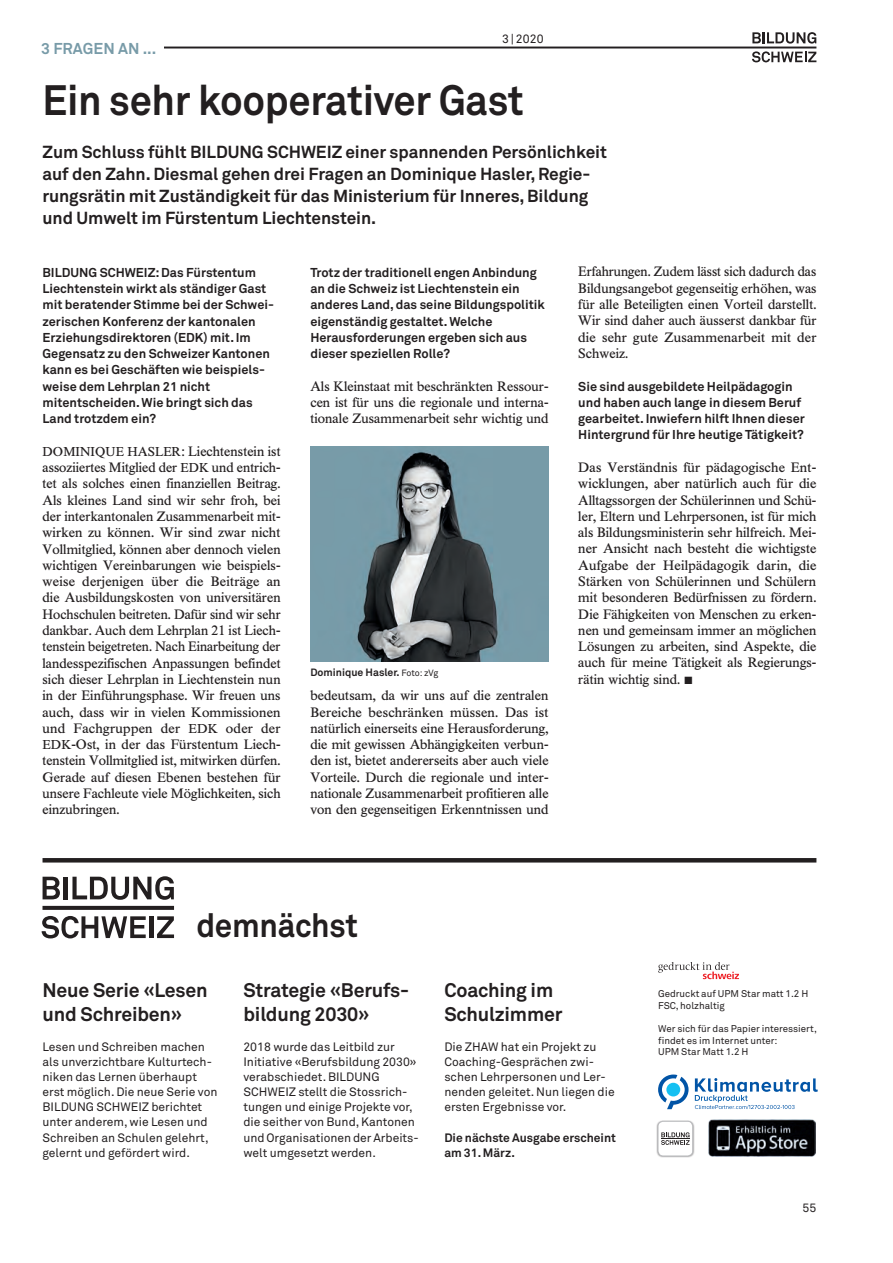
<style>
.page{position:relative;width:893px;height:1263px;background:#fff}
.page>*{position:absolute;margin:0;border:0;box-sizing:border-box;transform-origin:0 0}
.t1{font:700 42px "Akkurat Pro";letter-spacing:-.01em;color:#231f20;scale:.95 1}
.t2{font:700 33px "Akkurat Pro";letter-spacing:-.01em;color:#231f20;scale:.95 1}
.t3{font:700 19.5px/24px "Akkurat Pro";letter-spacing:-.01em;color:#231f20}
.t4{font:700 17.25px/21.8px "Akkurat Pro";letter-spacing:-.005em;color:#231f20}
.t5{font:700 15.6px "Akkurat Pro";letter-spacing:.005em;color:#789ba8}
.t6{font:13.5px/16.4px "Times BQ";letter-spacing:.005em;color:#231f20;text-align:justify}
.t7{font:700 12.75px/16.4px "Akkurat Pro";color:#231f20}
.t8{font:12.15px/15.1px "Akkurat Pro";color:#231f20}
.t9{font:700 12.15px/15.1px "Akkurat Pro";color:#231f20}
.t10{font:700 10.5px "Akkurat Pro";color:#231f20}
.t11{font:9.75px/11.6px "Akkurat Pro";color:#231f20}
.s1{font-size:12.75px}
.s2{font-weight:400;font-size:9px}
</style>
<div class="page">
<hr style="left:43px;top:47px;width:773px;height:1px;background:#231f20">
<svg style="left:752px;top:51px;width:64px;height:11px"></svg>
<svg style="left:752px;top:32px;width:64px;height:12px"></svg>
<div style="left:33px;top:33px;width:131px;height:29px;background:#fff"></div>
<img style="left:310px;top:447px;width:239px;height:214px">
<svg style="left:658px;top:962px;width:81px;height:17px"></svg>
<img style="left:708px;top:1120px;width:107px;height:37px">
<div style="left:656px;top:1119px;width:38px;height:38px;background:#231f20;opacity:.5"></div>
<div style="left:658px;top:1121px;width:35px;height:35px;background:#fff;border-radius:5px"></div>
<div style="left:658px;top:1121px;width:35px;height:35px;border:1px solid #bcbdc0;border-radius:5px"></div>
<svg style="left:661px;top:1132px;width:29px;height:13px"></svg>
<svg style="left:658px;top:1074px;width:30px;height:35px"></svg>
<svg style="left:695px;top:1078px;width:123px;height:31px"></svg>
<hr style="left:43px;top:858px;width:773px;height:4px;background:#231f20">
<svg style="left:43px;top:906px;width:131px;height:4px"></svg>
<svg style="left:42px;top:916px;width:104px;height:22px"></svg>
<hr style="left:150px;top:916px;width:4px;height:22px;background:#231f20">
<svg style="left:157px;top:916px;width:17px;height:22px"></svg>
<svg style="left:43px;top:877px;width:17px;height:22px"></svg>
<hr style="left:64px;top:877px;width:4px;height:22px;background:#231f20">
<svg style="left:72px;top:876px;width:102px;height:24px"></svg>
<hr style="left:0;top:629px;width:1px;height:634px;background:#05a4e0">
<p class="t5" style="left:41px;top:39px;width:117px">3 FRAGEN AN ...</p>
<p class="t8" style="left:502px;top:31px;width:43px">3 | 2020</p>
<h1 class="t1" style="left:43px;top:74px;width:508px">Ein sehr kooperativer Gast</h1>
<p class="t4" style="left:43px;top:141px;width:566px">Zum Schluss fühlt BILDUNG SCHWEIZ einer spannenden Persönlichkeit auf den Zahn. Diesmal gehen drei Fragen an Dominique Hasler, Regie&shy;rungsrätin mit Zuständigkeit für das Ministerium für Inneres, Bildung und Umwelt im Fürstentum Liechtenstein.</p>
<p class="t7" style="left:43px;top:264px;width:233px">BILDUNG SCHWEIZ: Das Fürstentum Liechtenstein wirkt als ständiger Gast mit beratender Stimme bei der Schwei&shy;zerischen Konferenz der kantonalen Erziehungsdirektoren (EDK) mit. Im Gegensatz zu den Schweizer Kantonen kann es bei Geschäften wie beispiels&shy;weise dem Lehrplan 21 nicht mitentscheiden. Wie bringt sich das Land trotzdem ein?</p>
<p class="t6" style="left:43px;top:443px;width:240px"><span class="s1">DOMINIQUE HASLER</span>: Liechtenstein ist assoziiertes Mitglied der <span class="s1">EDK</span> und entrich&shy;tet als solches einen finanziellen Beitrag.<br>Als kleines Land sind wir sehr froh, bei der interkantonalen Zusammenarbeit mit&shy;wirken zu können. Wir sind zwar nicht Vollmitglied, können aber dennoch vielen wichtigen Vereinbarungen wie beispiels&shy;weise derjenigen über die Beiträge an die Ausbildungskosten von universitären Hochschulen beitreten. Dafür sind wir sehr dankbar. Auch dem Lehrplan 21 ist Liech&shy;tenstein beigetreten. Nach Einarbeitung der landesspezifischen Anpassungen befindet sich dieser Lehrplan in Liechtenstein nun in der Einführungsphase. Wir freuen uns auch, dass wir in vielen Kommissionen und Fachgruppen der <span class="s1">EDK</span> oder der <span class="s1">EDK</span>-Ost, in der das Fürstentum Liech&shy;tenstein Vollmitglied ist, mitwirken dürfen.<br>Gerade auf diesen Ebenen bestehen für unsere Fachleute viele Möglichkeiten, sich einzubringen.</p>
<p class="t7" style="left:310px;top:264px;width:236px">Trotz der traditionell engen Anbindung an die Schweiz ist Liechtenstein ein anderes Land, das seine Bildungspolitik eigenständig gestaltet. Welche Herausforderungen ergeben sich aus dieser speziellen Rolle?</p>
<p class="t6" style="left:310px;top:378px;width:240px">Als Kleinstaat mit beschränkten Ressour&shy;cen ist für uns die regionale und interna&shy;tionale Zusammenarbeit sehr wichtig und</p>
<p class="t10" style="left:310px;top:665px;width:130px">Dominique Hasler. <span class="s2">Foto: zVg</span></p>
<p class="t6" style="left:310px;top:687px;width:240px">bedeutsam, da wir uns auf die zentralen Bereiche beschränken müssen. Das ist natürlich einerseits eine Herausforderung, die mit gewissen Abhängigkeiten verbun&shy;den ist, bietet andererseits aber auch viele Vorteile. Durch die regionale und inter&shy;nationale Zusammenarbeit profitieren alle von den gegenseitigen Erkenntnissen und</p>
<p class="t6" style="left:578px;top:264px;width:240px">Erfahrungen. Zudem lässt sich dadurch das Bildungsangebot gegenseitig erhöhen, was für alle Beteiligten einen Vorteil darstellt.<br>Wir sind daher auch äusserst dankbar für die sehr gute Zusammenarbeit mit der Schweiz.</p>
<p class="t7" style="left:578px;top:378px;width:228px">Sie sind ausgebildete Heilpädagogin und haben auch lange in diesem Beruf gearbeitet. Inwiefern hilft Ihnen dieser Hintergrund für Ihre heutige Tätigkeit?</p>
<p class="t6" style="left:578px;top:459px;width:240px">Das Verständnis für pädagogische Ent&shy;wicklungen, aber natürlich auch für die Alltagssorgen der Schülerinnen und Schü&shy;ler, Eltern und Lehrpersonen, ist für mich als Bildungsministerin sehr hilfreich. Mei&shy;ner Ansicht nach besteht die wichtigste Aufgabe der Heilpädagogik darin, die Stärken von Schülerinnen und Schülern mit besonderen Bedürfnissen zu fördern.<br>Die Fähigkeiten von Menschen zu erken&shy;nen und gemeinsam immer an möglichen Lösungen zu arbeiten, sind Aspekte, die auch für meine Tätigkeit als Regierungs&shy;rätin wichtig sind. ■</p>
<h2 class="t2" style="left:196px;top:905px;width:171px">demnächst</h2>
<h3 class="t3" style="left:43px;top:977px;width:167px">Neue Serie «Lesen und Schreiben»</h3>
<p class="t8" style="left:43px;top:1039px;width:176px">Lesen und Schreiben machen als unverzichtbare Kulturtech&shy;niken das Lernen überhaupt erst möglich. Die neue Serie von<br>BILDUNG SCHWEIZ berichtet unter anderem, wie Lesen und<br>Schreiben an Schulen gelehrt, gelernt und gefördert wird.</p>
<h3 class="t3" style="left:243px;top:977px;width:167px">Strategie «Berufs&shy;bildung 2030»</h3>
<p class="t8" style="left:243px;top:1039px;width:177px">2018 wurde das Leitbild zur<br>Initiative «Berufsbildung 2030» verabschiedet. BILDUNG<br>SCHWEIZ stellt die Stossrich&shy;tungen und einige Projekte vor, die seither von Bund, Kantonen und Organisationen der Arbeits&shy;welt umgesetzt werden.</p>
<h3 class="t3" style="left:444px;top:977px;width:120px">Coaching im<br>Schulzimmer</h3>
<p class="t8" style="left:444px;top:1039px;width:172px">Die ZHAW hat ein Projekt zu<br>Coaching-Gesprächen zwi&shy;schen Lehrpersonen und Ler&shy;nenden geleitet. Nun liegen die ersten Ergebnisse vor.</p>
<p class="t9" style="left:444px;top:1129px;width:173px">Die nächste Ausgabe erscheint am 31. März.</p>
<p class="t11" style="left:658px;top:988px;width:152px">Gedruckt auf UPM Star matt 1.2 H<br>FSC, holzhaltig</p>
<p class="t11" style="left:658px;top:1023px;width:160px">Wer sich für das Papier interessiert, findet es im Internet unter:<br>UPM Star Matt 1.2 H</p>
<p class="t8" style="left:802px;top:1200px;width:15px">55</p>
</div>
